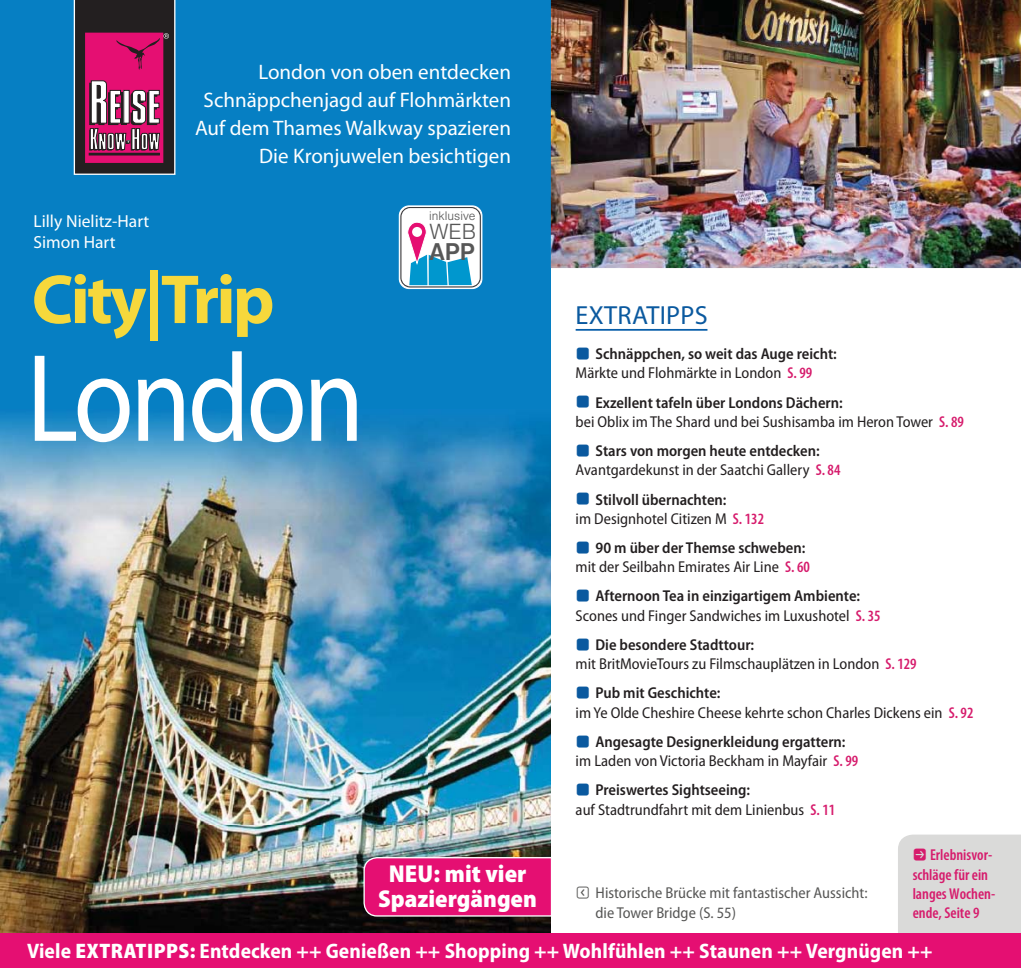
<style>
.page{position:relative;width:1021px;height:968px;background:#fff}
.page>*{position:absolute;margin:0;border:0;box-sizing:border-box;transform-origin:0 0}
.t1{font:126px "Myriad Pro";letter-spacing:-.03em;color:#fff;scale:.87 1}
.t2{font:700 70px "Myriad Pro";letter-spacing:-.04em;color:#f6d83c}
.t3{font:26.25px "Myriad Pro";letter-spacing:.01em;color:#0a599f}
.t4{font:700 25.03px "Nimbus San D";color:#575757}
.t5{font:900 semi-condensed 24.5px/24.5px "Myriad Pro";color:#fff;text-align:center}
.t6{font:300 22.75px "Nimbus San";color:#575757}
.t7{font:21px/28px "Myriad Pro";color:#fff;text-align:right}
.t8{font:700 semi-condensed 21px "Myriad Pro";letter-spacing:.005em;color:#fff}
.t9{font:17.5px/21px "Myriad Pro";color:#fff}
.t10{font:semi-condensed 15.75px/19.2px "Myriad Pro";color:#231f20}
.t11{font:600 semi-condensed 15.75px/19.2px "Myriad Pro";color:#231f20}
.t12{font:semi-condensed 15.75px/19.2px "Myriad Pro";color:#575756}
.t13{font:600 condensed 15.75px/19.2px "Myriad Pro";color:#d61b6c}
.t14{font:300 12.95px "Nimbus San";color:#575757}
.s1{font-weight:400}
.s2{font-stretch:condensed;color:#d61b6c}
.s3{font-weight:600}
.s4{font-weight:600;font-stretch:condensed;color:#d61b6c}
.s5{font-weight:900}
</style>
<div class="page">
<div style="left:0;top:0;width:551px;height:967px;background:#067fc3"></div>
<img style="left:0;top:414px;width:551px;height:519px">
<hr style="left:575px;top:329px;width:132px;height:1px;background:#065da9">
<img style="left:551px;top:0;width:469px;height:268px">
<div style="left:898px;top:834px;width:122px;height:99px;background:#dadad9"></div>
<div style="left:0;top:933px;width:1020px;height:34px;background:#e50f72"></div>
<svg style="left:74px;top:0;width:101px;height:175px;background:#843559"></svg>
<svg style="left:399px;top:205px;width:83px;height:84px;background:#b9d2e3"></svg>
<div style="left:412px;top:227px;width:10px;height:10px;background:#fff;border-radius:50%"></div>
<svg style="left:363px;top:856px;width:188px;height:61px;background:#e01c76"></svg>
<p class="t9" style="left:33px;top:212px;width:117px">Lilly Nielitz-Hart<br>Simon Hart</p>
<h3 class="t7" style="left:195px;top:60px;width:317px">London von oben entdecken<br>Schnäppchenjagd auf Flohmärkten<br>Auf dem Thames Walkway spazieren<br>Die Kronjuwelen besichtigen</h3>
<p class="t14" style="left:429px;top:208px;width:48px">inklusive</p>
<h3 class="t6" style="left:429px;top:219px;width:48px">WEB</h3>
<h3 class="t4" style="left:429px;top:237px;width:47px">APP</h3>
<h2 class="t2" style="left:32px;top:258px;width:244px">City|Trip</h2>
<h1 class="t1" style="left:27px;top:351px;width:390px">London</h1>
<h3 class="t3" style="left:575px;top:305px;width:133px">EXTRATIPPS</h3>
<p class="t11" style="left:575px;top:346px;width:263px"><sub>Z</sub> Schnäppchen, so weit das Auge reicht:<br><span class="s1">Märkte und Flohmärkte in London</span> <span class="s2">S. 99</span></p>
<p class="t10" style="left:575px;top:394px;width:390px"><sub>Z</sub> <span class="s3">Exzellent tafeln über Londons Dächern:<br></span>bei Oblix im The Shard und bei Sushisamba im Heron Tower <span class="s4">S. 89</span></p>
<p class="t10" style="left:575px;top:442px;width:266px"><sub>Z</sub> <span class="s3">Stars von morgen heute entdecken:<br></span>Avantgardekunst in der Saatchi Gallery <span class="s4">S. 84</span></p>
<p class="t10" style="left:575px;top:491px;width:190px"><sub>Z</sub> <span class="s3">Stilvoll übernachten:<br></span>im Designhotel Citizen M <span class="s4">S. 132</span></p>
<p class="t10" style="left:575px;top:539px;width:236px"><sub>Z</sub> <span class="s3">90 m über der Themse schweben: </span>mit der Seilbahn Emirates Air Line <span class="s4">S. 60</span></p>
<p class="t10" style="left:575px;top:588px;width:306px"><sub>Z</sub> <span class="s3">Afternoon Tea in einzigartigem Ambiente:<br></span>Scones und Finger Sandwiches im Luxushotel <span class="s4">S. 35</span></p>
<p class="t10" style="left:575px;top:636px;width:342px"><sub>Z</sub> <span class="s3">Die besondere Stadttour:<br></span>mit BritMovieTours zu Filmschauplätzen in London <span class="s4">S. 129</span></p>
<p class="t10" style="left:575px;top:685px;width:399px"><sub>Z</sub> <span class="s3">Pub mit Geschichte:<br></span>im Ye Olde Cheshire Cheese kehrte schon Charles Dickens ein <span class="s4">S. 92</span></p>
<p class="t11" style="left:575px;top:733px;width:284px"><sub>Z</sub> Angesagte Designerkleidung ergattern: <span class="s1">im Laden von Victoria Beckham in Mayfair</span> <span class="s2">S. 99</span></p>
<p class="t10" style="left:575px;top:781px;width:261px"><sub>Z</sub> <span class="s3">Preiswertes Sightseeing:<br></span>auf Stadtrundfahrt mit dem Linienbus <span class="s4">S. 11</span></p>
<p class="t13" style="left:912px;top:846px;width:84px"><sub>P</sub> Erlebnis vor&shy;schläge für ein langes Wochen&shy;ende, Seite 9</p>
<h3 class="t8" style="left:27px;top:942px;width:907px">Viele <span class="s5">EXTRATIPPS:</span> Entdecken ++ Genießen ++ Shopping ++ Wohlfühlen ++ Staunen ++ Vergnügen ++</h3>
<h3 class="t5" style="left:378px;top:861px;width:160px">NEU: mit vier<br>Spaziergängen</h3>
<p class="t12" style="left:595px;top:884px;width:273px;text-indent:-20px"><sub>j</sub> Historische Brücke mit fantastischer Aussicht: die Tower Bridge (S. 55)</p>
</div>
